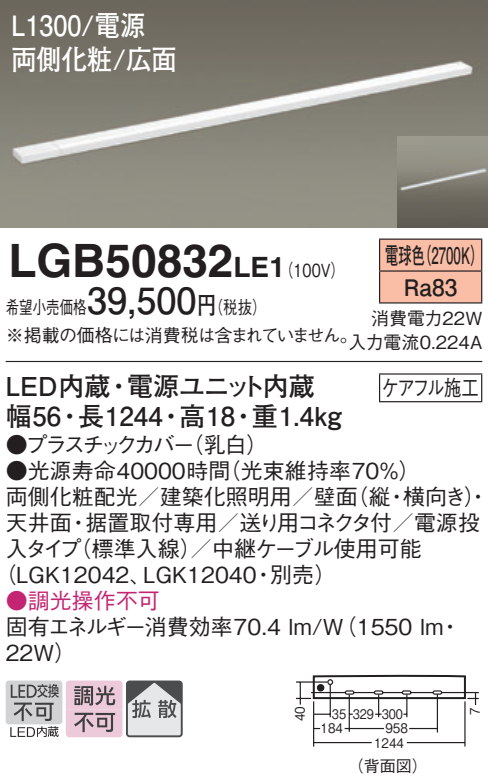
<style>
.page{position:relative;width:488px;height:784px;background:#fff}
.page>*{position:absolute;margin:0;border:0;box-sizing:border-box;transform-origin:0 0}
.t1{font:700 46px "Helvetica LT Std";color:#231f20}
.t2{font:700 36px "Futo Go B101 Pro";color:#231f20}
.t3{font:700 28px/34px "Futo Go B101 Pro";color:#fff;scale:.9 1}
.t4{font:700 28px "Helvetica LT Std";color:#231f20}
.t5{font:700 26px "Futo Go B101 Pro";color:#231f20}
.t6{font:700 26px "Futo Go B101 Pro";letter-spacing:-.05em;color:#231f20}
.t7{font:700 22.8px/32px "Futo Go B101 Pro";color:#231f20;scale:.58 1}
.t8{font:500 22px/26px "Gothic BBB Pro";color:#231f20}
.t9{font:500 22px "Gothic BBB Pro";letter-spacing:-.165em;color:#231f20}
.t10{font:500 22px "Gothic BBB Pro";color:#c42573}
.t11{font:500 22px "Gothic BBB Pro";color:#231f20;scale:.79 1}
.t12{font:500 18px/28px "Gothic BBB Pro";letter-spacing:-.04em;color:#231f20;scale:.75 1}
.t13{font:500 18px/24px "Gothic BBB Pro";color:#231f20;text-align:right}
.t14{font:500 18px "Gothic BBB Pro";color:#231f20;scale:.8 1}
.t15{font:500 16px "Gothic BBB Pro";color:#231f20}
.t16{font:500 13.2px "Gothic BBB Pro";color:#231f20;scale:.9 1}
.t17{font:500 13.2px "Gothic BBB Pro";color:#231f20;scale:.85 1}
.s1{font-family:"Futo Go B101 Pro";font-weight:700;font-size:24px}
.s2{font-family:"Helvetica LT Std";font-weight:700;font-size:28px}
</style>
<div class="page">
<img style="left:0;top:0;width:488px;height:227px">
<img style="left:397px;top:136px;width:91px;height:91px">
<div style="left:380px;top:240px;width:101px;height:62px;background:#fabda6"></div>
<hr style="left:379px;top:238px;width:103px;height:2px;background:#231f20">
<hr style="left:379px;top:240px;width:1px;height:30px;background:#231f20">
<hr style="left:481px;top:240px;width:1px;height:30px;background:#231f20">
<hr style="left:379px;top:270px;width:103px;height:1px;background:#231f20">
<hr style="left:379px;top:271px;width:1px;height:31px;background:#231f20">
<hr style="left:481px;top:271px;width:1px;height:31px;background:#231f20">
<hr style="left:379px;top:302px;width:103px;height:1px;background:#231f20">
<hr style="left:6px;top:361px;width:476px;height:1px;background:#231f20">
<svg style="left:379px;top:374px;width:1px;height:27px"></svg>
<hr style="left:379px;top:373px;width:103px;height:1px;background:#231f20">
<svg style="left:481px;top:374px;width:1px;height:27px"></svg>
<hr style="left:379px;top:401px;width:103px;height:1px;background:#231f20">
<hr style="left:436px;top:694px;width:2px;height:38px;background:#231f20">
<hr style="left:348px;top:694px;width:2px;height:37px;background:#231f20">
<svg style="left:314px;top:727px;width:6px;height:2px"></svg>
<hr style="left:344px;top:727px;width:40px;height:2px;background:#231f20">
<hr style="left:409px;top:727px;width:28px;height:2px;background:#231f20">
<hr style="left:313px;top:701px;width:1px;height:45px;background:#231f20">
<hr style="left:464px;top:701px;width:1px;height:45px;background:#231f20">
<hr style="left:313px;top:741px;width:58px;height:2px;background:#231f20">
<hr style="left:406px;top:741px;width:58px;height:2px;background:#231f20">
<svg style="left:296px;top:674px;width:182px;height:43px"></svg>
<hr style="left:299px;top:681px;width:2px;height:23px;background:#231f20">
<div style="left:317px;top:683px;width:7px;height:8px;background:#231f20;border-radius:50%"></div>
<div style="left:6px;top:680px;width:56px;height:44px;background:#d1d2d4;border-radius:3px"></div>
<svg style="left:10px;top:684px;width:49px;height:52px"></svg>
<svg style="left:66px;top:680px;width:114px;height:57px;background:#c2b4bb"></svg>
<div style="left:126px;top:680px;width:57px;height:57px;border:2px solid #4b4c4d;border-radius:3px"></div>
<p class="t3" style="left:11px;top:5px;width:185px">L1300/電源両側化粧/広面</p>
<h1 class="t1" style="left:8px;top:232px;width:226px">LGB50832</h1>
<p class="t14" style="left:197px;top:293px;width:88px">（<span class="s1">円</span>税抜(</p>
<p class="t7" style="left:418px;top:236px;width:115px">（2700 (K</p>
<p class="t7" style="left:403px;top:236px;width:94px;text-indent:-19px">電球色<br>Ra83</p>
<p class="t13" style="left:348px;top:304px;width:135px">消費電力22W<br>入力電流0.224A</p>
<p class="t4" style="left:233px;top:250px;width:37px">LE</p>
<p class="t14" style="left:269px;top:255px;width:96px">（<span class="s2">1</span> 100 (V</p>
<h2 class="t2" style="left:87px;top:272px;width:111px">39,500</h2>
<p class="t12" style="left:6px;top:291px;width:471px">希望小売価格<br>※掲載の価格には消費税は含まれていません。</p>
<p class="t5" style="left:6px;top:365px;width:106px">LED内蔵</p>
<p class="t6" style="left:127px;top:365px;width:189px">電源ユニット内蔵</p>
<p class="t5" style="left:106px;top:365px;width:27px">・</p>
<p class="t5" style="left:252px;top:395px;width:91px">重1.4kg</p>
<p class="t5" style="left:6px;top:395px;width:57px">幅56</p>
<p class="t5" style="left:179px;top:395px;width:57px">高18</p>
<p class="t5" style="left:78px;top:395px;width:86px">長1244</p>
<p class="t5" style="left:57px;top:395px;width:27px">・</p>
<p class="t5" style="left:158px;top:395px;width:27px">・</p>
<p class="t5" style="left:230px;top:395px;width:27px">・</p>
<p class="t8" style="left:182px;top:428px;width:88px">（乳白(</p>
<p class="t9" style="left:6px;top:427px;width:191px">●プラスチックカバー</p>
<p class="t11" style="left:381px;top:370px;width:125px">ケアフル施工</p>
<p class="t8" style="left:219px;top:454px;width:203px">（光束維持率70％(</p>
<p class="t8" style="left:6px;top:454px;width:226px">●光源寿命40000時間</p>
<p class="t8" style="left:346px;top:480px;width:45px">（縦</p>
<p class="t8" style="left:403px;top:480px;width:88px">横向き・(</p>
<p class="t8" style="left:85px;top:480px;width:396px;text-indent:-80px">両側化粧配光／建築化照明用／壁面<br>据置取付専用／送り用コネクタ付／電源投</p>
<p class="t8" style="left:385px;top:480px;width:23px">・</p>
<p class="t8" style="left:70px;top:506px;width:353px;text-indent:-64px">天井面<br>（標準入線／）中継ケーブル使用可能</p>
<p class="t8" style="left:67px;top:506px;width:23px">・</p>
<p class="t8" style="left:6px;top:532px;width:77px">入タイプ</p>
<p class="t8" style="left:-6px;top:558px;width:159px">（LGK12042、</p>
<p class="t10" style="left:6px;top:583px;width:155px">●調光操作不可</p>
<p class="t8" style="left:270px;top:558px;width:67px">別売(</p>
<p class="t8" style="left:143px;top:558px;width:115px">LGK12040</p>
<p class="t8" style="left:252px;top:558px;width:24px">・</p>
<p class="t8" style="left:6px;top:610px;width:439px">固有エネルギー消費効率70.4 lm （W/ 1550 lm<br>22W(</p>
<p class="t8" style="left:439px;top:610px;width:23px">・</p>
<p class="t16" style="left:289px;top:720px;width:18px;rotate:-90deg">40</p>
<p class="t17" style="left:332px;top:703px;width:18px">35</p>
<p class="t17" style="left:352px;top:703px;width:26px">329</p>
<p class="t17" style="left:381px;top:703px;width:26px">300</p>
<p class="t16" style="left:320px;top:717px;width:26px">184</p>
<p class="t16" style="left:385px;top:717px;width:26px">958</p>
<p class="t16" style="left:374px;top:731px;width:35px">1244</p>
<p class="t15" style="left:348px;top:752px;width:81px">（背面図(</p>
<p class="t16" style="left:464px;top:715px;width:10px;rotate:-90deg">7</p>
</div>
